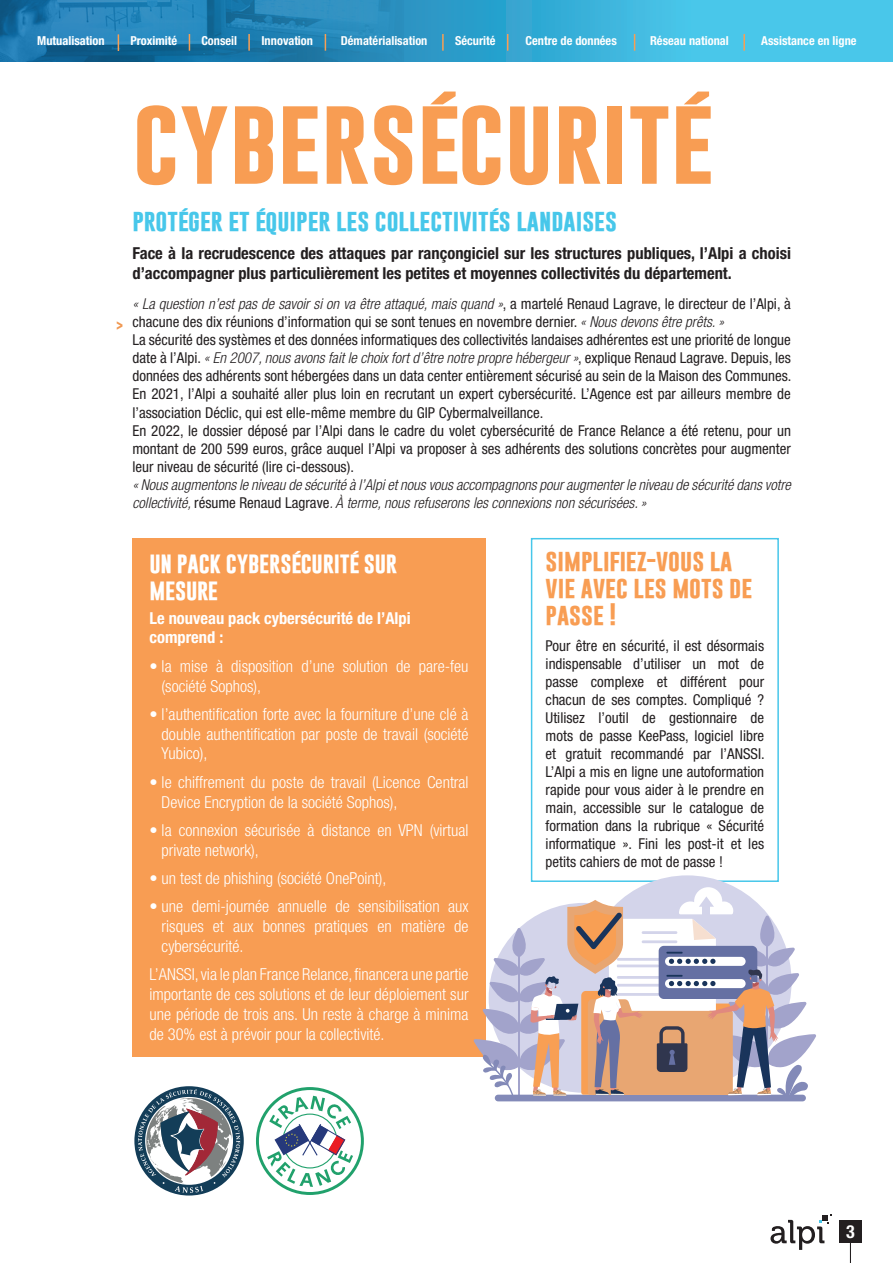
<style>
.page{position:relative;width:893px;height:1263px;background:#fff}
.page>*{position:absolute;margin:0;border:0;box-sizing:border-box;transform-origin:0 0}
.t1{font:700 90px "Gobold";color:#f89d53}
.t2{font:700 22.5px "Gobold";color:#47c7ea}
.t3{font:700 22.5px/27px "Gobold";color:#f89d53}
.t4{font:700 21.75px/26.1px "Gobold";letter-spacing:-.01em;color:#fff}
.t5{font:700 condensed 18px "Helvetica Neue LT Std";color:#fff}
.t6{font:300 condensed 16.5px/19.8px "Helvetica Neue LT Std";color:#fff}
.t7{font:700 condensed 16.5px/19.8px "Helvetica Neue LT Std";color:#231f20}
.t8{font:700 condensed 16.5px/19.8px "Helvetica Neue LT Std";color:#fff}
.t9{font:condensed 15px/18px "Helvetica Neue LT Std";color:#231f20}
.t10{font:italic 300 condensed 15px/18px "Helvetica Neue LT Std";color:#231f20}
.t11{font:700 13.5px "Gobold";color:#f09852}
.t12{font:700 condensed 12.3px "Helvetica Neue LT Std";color:#fff}
.s1{font-weight:300;font-style:italic}
.s2{font-weight:400;font-style:normal}
</style>
<div class="page">
<svg style="left:404px;top:0;width:489px;height:62px;background:#3db6dd"></svg>
<img style="left:0;top:0;width:404px;height:62px">
<svg style="left:118px;top:34px;width:1px;height:17px"></svg>
<svg style="left:189px;top:34px;width:1px;height:17px"></svg>
<svg style="left:248px;top:34px;width:2px;height:17px"></svg>
<svg style="left:325px;top:34px;width:1px;height:17px"></svg>
<svg style="left:442px;top:34px;width:2px;height:17px"></svg>
<svg style="left:507px;top:34px;width:1px;height:17px"></svg>
<svg style="left:634px;top:34px;width:1px;height:17px"></svg>
<svg style="left:743px;top:34px;width:2px;height:17px"></svg>
<div style="left:531px;top:538px;width:248px;height:344px;border:2px solid #47c7ea"></div>
<div style="left:132px;top:538px;width:354px;height:518px;background:#f89d53"></div>
<div style="left:495px;top:1095px;width:311px;height:6px;background:#838ab8;border-radius:3px"></div>
<svg style="left:473px;top:887px;width:343px;height:212px"></svg>
<div style="left:134px;top:1086px;width:110px;height:109px;border:11px solid #133d58;border-radius:50%"></div>
<svg style="left:138px;top:1089px;width:102px;height:104px"></svg>
<svg style="left:256px;top:1087px;width:108px;height:108px"></svg>
<svg style="left:850px;top:1243px;width:1px;height:20px"></svg>
<div style="left:839px;top:1220px;width:23px;height:23px;background:#231f20"></div>
<svg style="left:770px;top:1214px;width:61px;height:36px"></svg>
<p class="t12" style="left:37px;top:33px;width:69px">Mutualisation</p>
<p class="t12" style="left:130px;top:33px;width:48px">Proximité</p>
<p class="t12" style="left:201px;top:33px;width:37px">Conseil</p>
<p class="t12" style="left:261px;top:33px;width:53px">Innovation</p>
<p class="t12" style="left:341px;top:33px;width:88px">Dématérialisation</p>
<p class="t12" style="left:455px;top:33px;width:42px">Sécurité</p>
<p class="t12" style="left:525px;top:33px;width:93px">Centre de données</p>
<p class="t12" style="left:650px;top:33px;width:80px">Réseau national</p>
<p class="t12" style="left:761px;top:33px;width:97px">Assistance en ligne</p>
<p class="t11" style="left:116px;top:316px;width:9px">&gt;</p>
<h1 class="t1" style="left:132px;top:81px;width:580px">CYBERSÉCURITÉ</h1>
<h2 class="t2" style="left:132px;top:205px;width:486px">PROTÉGER ET ÉQUIPER LES COLLECTIVITÉS LANDAISES</h2>
<p class="t7" style="left:132px;top:243px;width:660px">Face à la recrudescence des attaques par rançongiciel sur les structures publiques, l’Alpi a choisi d’accompagner plus particulièrement les petites et moyennes collectivités du département.</p>
<p class="t9" style="left:132px;top:295px;width:660px"><span class="s1">« La question n’est pas de savoir si on va être attaqué, mais quand »</span>, a martelé Renaud Lagrave, le directeur de l’Alpi, à chacune des dix réunions d’information qui se sont tenues en novembre dernier. <span class="s1">« Nous devons être prêts. »<br></span>La sécurité des systèmes et des données informatiques des collectivités landaises adhérentes est une priorité de longue date à l’Alpi. <span class="s1">« En 2007, nous avons fait le choix fort d’être notre propre hébergeur »</span>, explique Renaud Lagrave. Depuis, les données des adhérents sont hébergées dans un data center entièrement sécurisé au sein de la Maison des Communes.<br>En 2021, l’Alpi a souhaité aller plus loin en recrutant un expert cybersécurité. L’Agence est par ailleurs membre de l’association Déclic, qui est elle-même membre du GIP Cybermalveillance.<br>En 2022, le dossier déposé par l’Alpi dans le cadre du volet cybersécurité de France Relance a été retenu, pour un montant de 200 599 euros, grâce auquel l’Alpi va proposer à ses adhérents des solutions concrètes pour augmenter leur niveau de sécurité (lire ci-dessous).</p>
<p class="t10" style="left:132px;top:476px;width:660px">« Nous augmentons le niveau de sécurité à l’Alpi et nous vous accompagnons pour augmenter le niveau de sécurité dans votre collectivité, <span class="s2">résume Renaud Lagrave</span>. À terme, nous refuserons les connexions non sécurisées. »</p>
<h3 class="t4" style="left:149px;top:550px;width:249px">UN PACK CYBERSÉCURITÉ SUR<br>MESURE</h3>
<p class="t8" style="left:149px;top:608px;width:263px">Le nouveau pack cybersécurité de l’Alpi comprend :</p>
<p class="t6" style="left:162px;top:656px;width:308px;text-indent:-12px">• la mise à disposition d’une solution de pare-feu (société Sophos),</p>
<p class="t6" style="left:162px;top:704px;width:308px;text-align:justify;text-indent:-12px">• l’authentification forte avec la fourniture d’une clé à double authentification par poste de travail (société Yubico),</p>
<p class="t6" style="left:162px;top:772px;width:308px;text-indent:-12px">• le chiffrement du poste de travail (Licence Central<br>Device Encryption de la société Sophos),</p>
<p class="t6" style="left:162px;top:820px;width:308px;text-indent:-12px">• la connexion sécurisée à distance en VPN (virtual private network),</p>
<p class="t6" style="left:149px;top:868px;width:238px">• un test de phishing (société OnePoint),</p>
<p class="t6" style="left:162px;top:896px;width:308px;text-align:justify;text-indent:-12px">• une demi-journée annuelle de sensibilisation aux risques et aux bonnes pratiques en matière de cybersécurité.</p>
<p class="t6" style="left:149px;top:964px;width:321px;text-align:justify">L’ANSSI, via le plan France Relance, financera une partie importante de ces solutions et de leur déploiement sur une période de trois ans. Un reste à charge à minima de 30% est à prévoir pour la collectivité.</p>
<h2 class="t3" style="left:546px;top:546px;width:208px">SIMPLIFIEZ-VOUS LA<br>VIE AVEC LES MOTS DE<br>PASSE !</h2>
<p class="t9" style="left:546px;top:637px;width:221px;text-align:justify">Pour être en sécurité, il est désormais indispensable d’utiliser un mot de passe complexe et différent pour chacun de ses comptes. Compliqué ?<br>Utilisez l’outil de gestionnaire de mots de passe KeePass, logiciel libre et gratuit recommandé par l’ANSSI.<br>L’Alpi a mis en ligne une autoformation rapide pour vous aider à le prendre en main, accessible sur le catalogue de formation dans la rubrique « Sécurité informatique ». Fini les post-it et les petits cahiers de mot de passe !</p>
<p class="t5" style="left:846px;top:1221px;width:10px">3</p>
</div>
